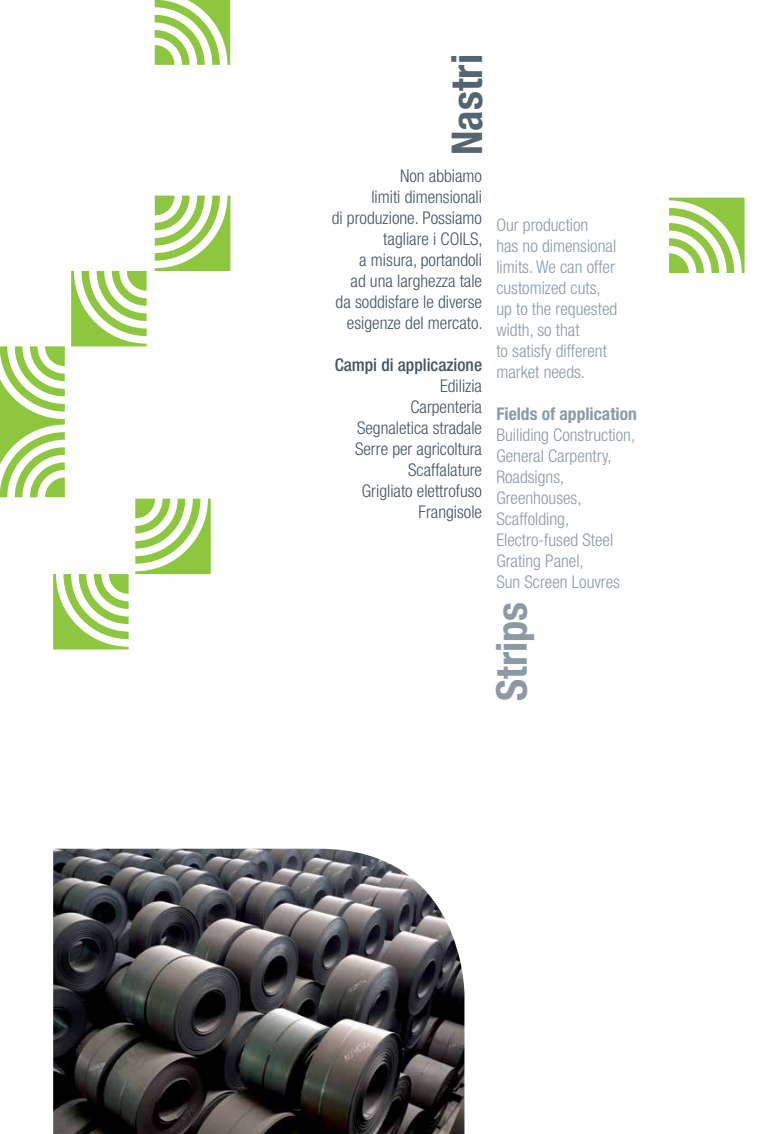
<style>
.page{position:relative;width:780px;height:1134px;background:#fff}
.page>*{position:absolute;margin:0;border:0;box-sizing:border-box;transform-origin:0 0}
.t1{font:700 condensed 42.5px "Helvetica Neue LT Std";color:#556570}
.t2{font:700 condensed 42.5px "Helvetica Neue LT Std";color:#8d9aa4}
.t3{font:300 condensed 17.5px/21px "Helvetica Neue LT Std";color:#455560;text-align:right}
.t4{font:300 condensed 17.5px/21px "Helvetica Neue LT Std";color:#8d9aa4}
.t5{font:500 condensed 17.5px "Helvetica Neue LT Std";color:#455560}
.t6{font:700 condensed 17.5px "Helvetica Neue LT Std";color:#8d9aa4}
</style>
<div class="page">
<svg style="left:669px;top:198px;width:75px;height:75px"></svg>
<img style="left:53px;top:849px;width:411px;height:285px">
<svg style="left:53px;top:574px;width:76px;height:75px"></svg>
<svg style="left:135px;top:499px;width:76px;height:75px"></svg>
<svg style="left:71px;top:271px;width:76px;height:75px"></svg>
<svg style="left:0;top:346px;width:65px;height:151px"></svg>
<svg style="left:155px;top:196px;width:75px;height:75px"></svg>
<svg style="left:155px;top:0;width:75px;height:65px"></svg>
<h1 class="t1" style="left:441px;top:155px;width:102px;rotate:-90deg">Nastri</h1>
<p class="t3" style="left:332px;top:165px;width:152px">Non abbiamo<br>limiti dimensionali<br>di produzione. Possiamo tagliare i COILS,<br>a misura, portandoli<br>ad una larghezza tale da soddisfare le diverse esigenze del mercato.</p>
<p class="t5" style="left:334px;top:354px;width:149px">Campi di applicazione</p>
<p class="t3" style="left:355px;top:375px;width:128px">Edilizia<br>Carpenteria<br>Segnaletica stradale<br>Serre per agricoltura<br>Scaffalature<br>Grigliato elettrofuso<br>Frangisole</p>
<p class="t4" style="left:496px;top:214px;width:122px">Our production<br>has no dimensional limits. We can offer customized cuts, up to the requested width, so that<br>to satisfy different market needs.</p>
<p class="t6" style="left:496px;top:403px;width:142px">Fields of application</p>
<p class="t4" style="left:496px;top:424px;width:140px">Builiding Construction,<br>General Carpentry,<br>Roadsigns,<br>Greenhouses,<br>Scaffolding,<br>Electro-fused Steel<br>Grating Panel,<br>Sun Screen Louvres</p>
<h1 class="t2" style="left:486px;top:701px;width:101px;rotate:-90deg">Strips</h1>
</div>
